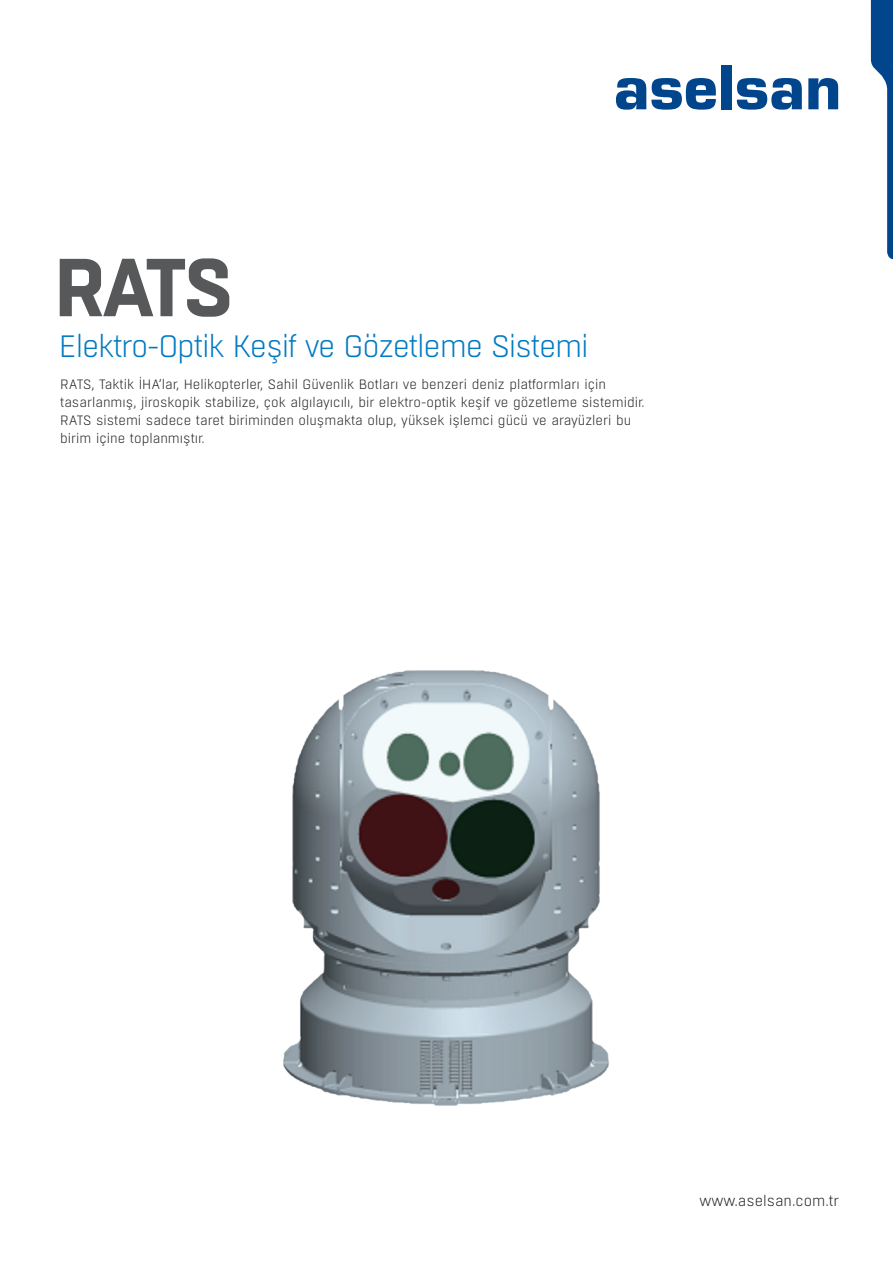
<style>
.page{position:relative;width:893px;height:1263px;background:#fff}
.page>*{position:absolute;margin:0;border:0;box-sizing:border-box;transform-origin:0 0}
.t1{font:700 81.9px "Boxed";color:#57585a}
.t2{font:300 30.9px "Boxed";letter-spacing:-.04em;color:#007ac2}
.t3{font:300 15px "Boxed";color:#231f20}
.t4{font:300 13.5px/18px "Boxed";color:#231f20}
</style>
<div class="page">
<svg style="left:616px;top:78px;width:100px;height:32px"></svg>
<div style="left:721px;top:65px;width:10px;height:44px;background:#01468c"></div>
<svg style="left:737px;top:78px;width:65px;height:32px"></svg>
<svg style="left:808px;top:78px;width:30px;height:31px"></svg>
<svg style="left:871px;top:0;width:22px;height:259px"></svg>
<img style="left:283px;top:670px;width:326px;height:436px">
<p class="t1" style="left:55px;top:232px;width:180px">RATS</p>
<p class="t2" style="left:59px;top:327px;width:532px">Elektro-Optik Keşif ve Gözetleme Sistemi</p>
<p class="t4" style="left:60px;top:376px;width:586px">RATS, Taktik İHA’lar, Helikopterler, Sahil Güvenlik Botları ve benzeri deniz platformları için tasarlanmış, jiroskopik stabilize, çok algılayıcılı, bir elektro-optik keşif ve gözetleme sistemidir.<br>RATS sistemi sadece taret biriminden oluşmakta olup, yüksek işlemci gücü ve arayüzleri bu birim içine toplanmıştır.</p>
<p class="t3" style="left:700px;top:1191px;width:141px">www.aselsan.com.tr</p>
</div>
